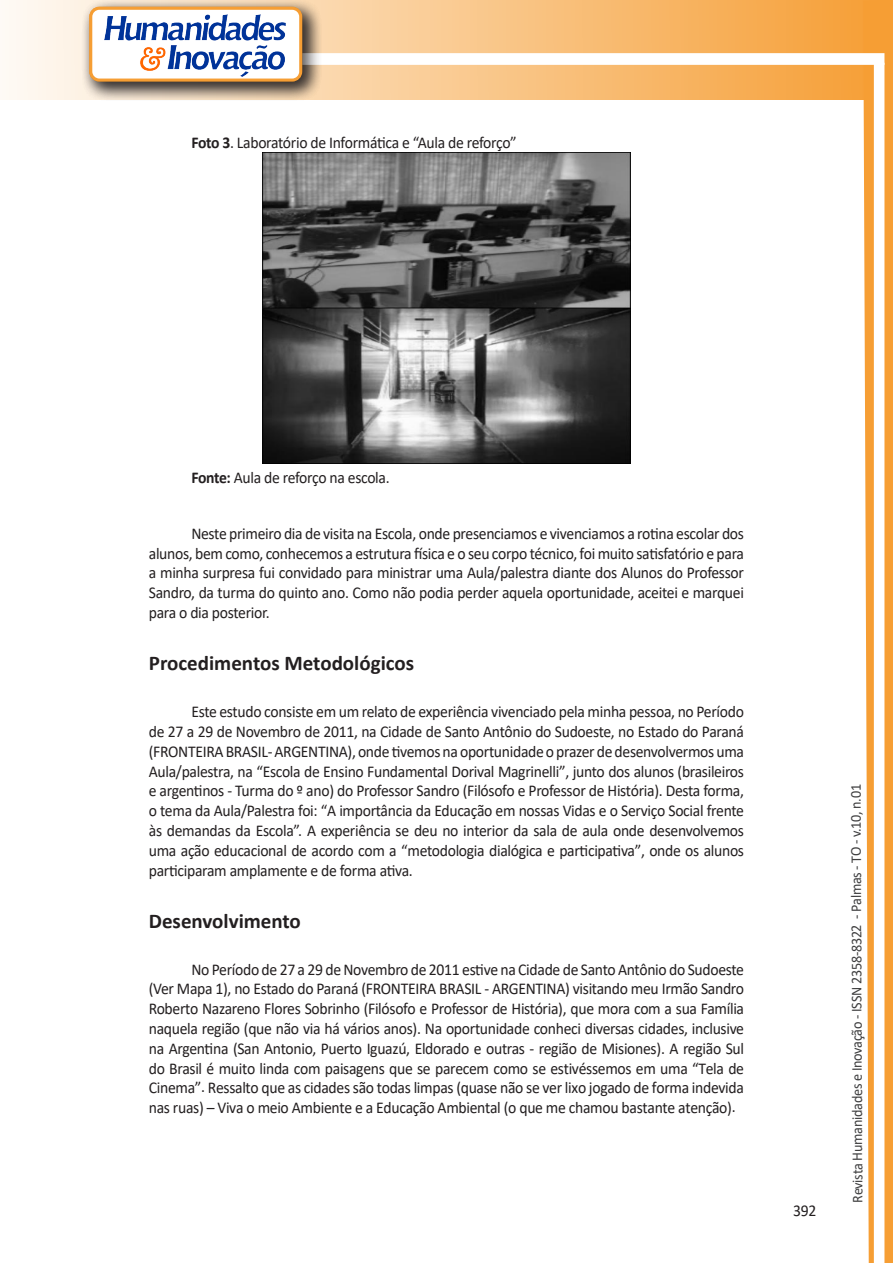
<style>
.page{position:relative;width:893px;height:1263px;background:#fff}
.page>*{position:absolute;margin:0;border:0;box-sizing:border-box;transform-origin:0 0}
.Titulo_2{font:700 21px "Calibri";color:#231f20}
.texto{font:16.5px/19.8px "Calibri";letter-spacing:-.02em;color:#231f20;text-align:justify;scale:.95 1}
.t1{font:15px "Calibri";letter-spacing:-.025em;color:#3e3e3f;scale:.95 1}
.s1{font-weight:700}
</style>
<div class="page">
<svg style="left:5px;top:0;width:858px;height:100px;background:#f9c484"></svg>
<div style="left:302px;top:53px;width:582px;height:12px;background:#fff;border:2px solid #fff"></div>
<svg style="left:863px;top:0;width:30px;height:1263px"></svg>
<div style="left:81px;top:0;width:241px;height:102px;background:#231f20;opacity:.75"></div>
<div style="left:91px;top:8px;width:210px;height:72px;background:#fff;border-radius:9px"></div>
<img style="left:104px;top:14px;width:181px;height:62px">
<div style="left:89px;top:7px;width:213px;height:75px;border:3px solid #f69e34;border-radius:9px"></div>
<img style="left:263px;top:152px;width:367px;height:311px">
<p class="texto" style="left:191px;top:133px;width:344px"><span class="s1">Foto 3</span>. Laboratório de Informática e “Aula de reforço”</p>
<p class="texto" style="left:191px;top:467px;width:210px"><span class="s1">Fonte:</span> Aula de reforço na escola.</p>
<p class="texto" style="left:149px;top:523px;width:628px;text-indent:43px">Neste primeiro dia de visita na Escola, onde presenciamos e vivenciamos a rotina escolar dos alunos, bem como, conhecemos a estrutura física e o seu corpo técnico, foi muito satisfatório e para a minha surpresa fui convidado para ministrar uma Aula/palestra diante dos Alunos do Professor Sandro, da turma do quinto ano. Como não podia perder aquela oportunidade, aceitei e marquei para o dia posterior.</p>
<p class="Titulo_2" style="left:149px;top:648px;width:267px">Procedimentos Metodológicos</p>
<p class="texto" style="left:149px;top:701px;width:628px;text-indent:43px">Este estudo consiste em um relato de experiência vivenciado pela minha pessoa, no Período de 27 a 29 de Novembro de 2011, na Cidade de Santo Antônio do Sudoeste, no Estado do Paraná (FRONTEIRA BRASIL- ARGENTINA),onde tivemos na oportunidade o prazer de desenvolvermos uma Aula/palestra, na “Escola de Ensino Fundamental Dorival Magrinelli”, junto dos alunos (brasileiros e argentinos - Turma do º ano) do Professor Sandro (Filósofo e Professor de História). Desta forma, o tema da Aula/Palestra foi: “A importância da Educação em nossas Vidas e o Serviço Social frente às demandas da Escola”. A experiência se deu no interior da sala de aula onde desenvolvemos uma ação educacional de acordo com a “metodologia dialógica e participativa”, onde os alunos participaram amplamente e de forma ativa.</p>
<p class="Titulo_2" style="left:149px;top:906px;width:154px">Desenvolvimento</p>
<p class="texto" style="left:149px;top:959px;width:628px;text-indent:43px">No Período de 27 a 29 de Novembro de 2011 estive na Cidade de Santo Antônio do Sudoeste (Ver Mapa 1), no Estado do Paraná (FRONTEIRA BRASIL - ARGENTINA) visitando meu Irmão Sandro Roberto Nazareno Flores Sobrinho (Filósofo e Professor de História), que mora com a sua Família naquela região (que não via há vários anos). Na oportunidade conheci diversas cidades, inclusive na Argentina (San Antonio, Puerto Iguazú, Eldorado e outras - região de Misiones). A região Sul do Brasil é muito linda com paisagens que se parecem como se estivéssemos em uma “Tela de Cinema”. Ressalto que as cidades são todas limpas (quase não se ver lixo jogado de forma indevida nas ruas) – Viva o meio Ambiente e a Educação Ambiental (o que me chamou bastante atenção).</p>
<p class="texto" style="left:793px;top:1200px;width:26px">392</p>
<p class="t1" style="left:846px;top:1203px;width:442px;rotate:-90deg">Revista Humanidades e Inovação - ISSN 2358-8322 - Palmas - TO - v.10, n.01</p>
</div>
